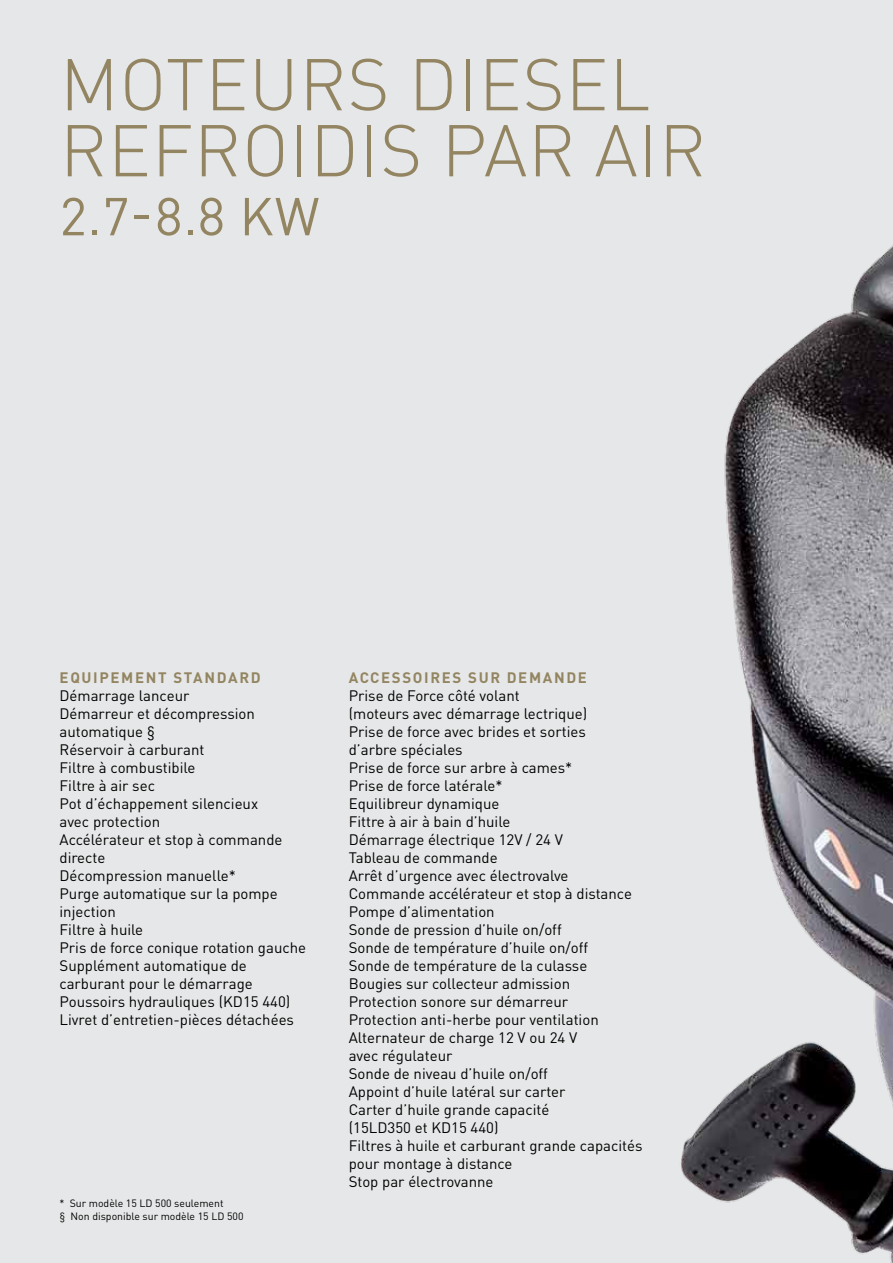
<style>
.page{position:relative;width:893px;height:1263px;background:#e6e7e8}
.page>*{position:absolute;margin:0;border:0;box-sizing:border-box;transform-origin:0 0}
.t1{font:300 72px/66px "DIN Pro";letter-spacing:.01em;color:#938561}
.t2{font:52.5px "DIN Pro";color:#938561}
.t3{font:15px/18px "DIN Pro";color:#000}
.t4{font:700 15px "DIN Pro";letter-spacing:.11em;color:#938561}
.t5{font:10.5px/13.5px "DIN Pro";color:#000}
</style>
<div class="page">
<img style="left:681px;top:245px;width:212px;height:1018px">
<h1 class="t1" style="left:60px;top:48px;width:648px">MOTEURS DIESEL<br>REFROIDIS PAR AIR</h1>
<h2 class="t2" style="left:60px;top:181px;width:261px">2.7-8.8 kW</h2>
<p class="t4" style="left:60px;top:668px;width:169px">EQUIPEMENT STANDARD</p>
<p class="t3" style="left:60px;top:686px;width:248px">Démarrage lanceur<br>Démarreur et décompression automatique §<br>Réservoir à carburant<br>Filtre à combustibile<br>Filtre à air sec<br>Pot d’échappement silencieux<br>avec protection<br>Accélérateur et stop à commande directe<br>Décompression manuelle*<br>Purge automatique sur la pompe injection<br>Filtre à huile<br>Pris de force conique rotation gauche<br>Supplément automatique de carburant pour le démarrage<br>Poussoirs hydrauliques (KD15 440)<br>Livret d’entretien-pièces détachées</p>
<p class="t5" style="left:60px;top:1196px;width:186px">* Sur modèle 15 LD 500 seulement<br>§ Non disponible sur modèle 15 LD 500</p>
<p class="t4" style="left:349px;top:668px;width:240px">ACCESSOIRES SUR DEMANDE</p>
<p class="t3" style="left:349px;top:686px;width:295px">Prise de Force côté volant<br>(moteurs avec démarrage lectrique)<br>Prise de force avec brides et sorties<br>d’arbre spéciales<br>Prise de force sur arbre à cames*<br>Prise de force latérale*<br>Equilibreur dynamique<br>Fittre à air à bain d’huile<br>Démarrage électrique 12V / 24 V<br>Tableau de commande<br>Arrêt d’urgence avec électrovalve<br>Commande accélérateur et stop à distance<br>Pompe d’alimentation<br>Sonde de pression d’huile on/off<br>Sonde de température d’huile on/off<br>Sonde de température de la culasse<br>Bougies sur collecteur admission<br>Protection sonore sur démarreur<br>Protection anti-herbe pour ventilation<br>Alternateur de charge 12 V ou 24 V<br>avec régulateur<br>Sonde de niveau d’huile on/off<br>Appoint d’huile latéral sur carter<br>Carter d’huile grande capacité<br>(15LD350 et KD15 440)<br>Filtres à huile et carburant grande capacités pour montage à distance<br>Stop par électrovanne</p>
</div>
